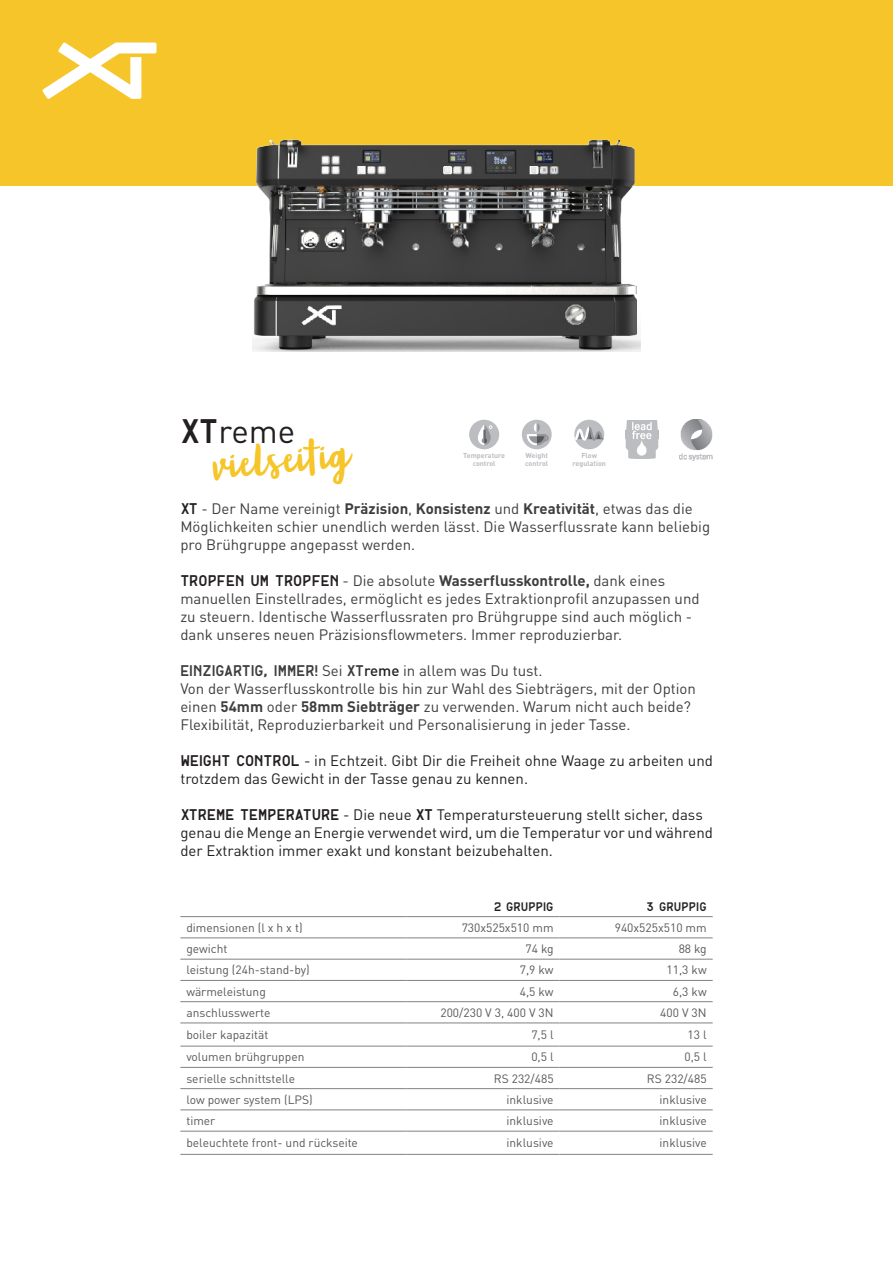
<style>
.page{position:relative;width:893px;height:1263px;background:#fff}
.page>*{position:absolute;margin:0;border:0;box-sizing:border-box;transform-origin:0 0}
.t1{font:33px "Blog Script";color:#f5c529}
.t2{font:33px "DINOT";color:#231f20}
.t3{font:15px/18px "DIN Pro";color:#3e3e3f}
.t4{font:15px/18px "DINOT";color:#231f20}
.t5{font:600 condensed 15px "Dalla Corte";color:#3e3e3f}
.t6{font:12px "DIN Pro";color:#57585a}
.t7{font:600 condensed 12px "Dalla Corte";color:#231f20}
.t8{font:700 7.05px "DINOT";color:#bcbdc0}
.s1{font-family:"Dalla Corte";font-weight:600;font-stretch:condensed}
.s2{font-family:"Dalla Corte";font-weight:600;font-stretch:condensed;color:#231f20}
.s3{font-weight:700}
.s4{font-family:"DIN Pro";font-weight:400;font-stretch:normal}
.s5{font-family:"DINOT";font-weight:500;font-stretch:normal;color:#231f20}
.s6{font-family:"DINOT";font-weight:400;font-stretch:normal}
</style>
<div class="page">
<div style="left:0;top:0;width:893px;height:185px;background:#f5c529"></div>
<hr style="left:180px;top:916px;width:226px;height:1px;background:#808285">
<hr style="left:406px;top:916px;width:154px;height:1px;background:#808285">
<hr style="left:560px;top:916px;width:153px;height:1px;background:#808285">
<hr style="left:180px;top:938px;width:226px;height:1px;background:#808285">
<hr style="left:406px;top:938px;width:154px;height:1px;background:#808285">
<hr style="left:560px;top:938px;width:153px;height:1px;background:#808285">
<hr style="left:180px;top:959px;width:226px;height:1px;background:#808285">
<hr style="left:406px;top:959px;width:154px;height:1px;background:#808285">
<hr style="left:560px;top:959px;width:153px;height:1px;background:#808285">
<hr style="left:180px;top:980px;width:226px;height:1px;background:#808285">
<hr style="left:406px;top:980px;width:154px;height:1px;background:#808285">
<hr style="left:560px;top:980px;width:153px;height:1px;background:#808285">
<hr style="left:180px;top:1001px;width:226px;height:1px;background:#808285">
<hr style="left:406px;top:1001px;width:154px;height:1px;background:#808285">
<hr style="left:560px;top:1001px;width:153px;height:1px;background:#808285">
<hr style="left:180px;top:1023px;width:226px;height:1px;background:#808285">
<hr style="left:406px;top:1023px;width:154px;height:1px;background:#808285">
<hr style="left:560px;top:1023px;width:153px;height:1px;background:#808285">
<hr style="left:180px;top:1046px;width:226px;height:1px;background:#808285">
<hr style="left:406px;top:1046px;width:154px;height:1px;background:#808285">
<hr style="left:560px;top:1046px;width:153px;height:1px;background:#808285">
<hr style="left:180px;top:1067px;width:226px;height:1px;background:#808285">
<hr style="left:406px;top:1067px;width:154px;height:1px;background:#808285">
<hr style="left:560px;top:1067px;width:153px;height:1px;background:#808285">
<hr style="left:180px;top:1088px;width:226px;height:1px;background:#808285">
<hr style="left:406px;top:1088px;width:154px;height:1px;background:#808285">
<hr style="left:560px;top:1088px;width:153px;height:1px;background:#808285">
<hr style="left:180px;top:1110px;width:226px;height:1px;background:#808285">
<hr style="left:406px;top:1110px;width:154px;height:1px;background:#808285">
<hr style="left:560px;top:1110px;width:153px;height:1px;background:#808285">
<hr style="left:180px;top:1131px;width:226px;height:1px;background:#808285">
<hr style="left:406px;top:1131px;width:154px;height:1px;background:#808285">
<hr style="left:560px;top:1131px;width:153px;height:1px;background:#808285">
<hr style="left:180px;top:1154px;width:226px;height:1px;background:#808285">
<hr style="left:406px;top:1154px;width:154px;height:1px;background:#808285">
<hr style="left:560px;top:1154px;width:153px;height:1px;background:#808285">
<img style="left:252px;top:139px;width:389px;height:212px">
<svg style="left:42px;top:42px;width:115px;height:57px"></svg>
<img style="left:679px;top:420px;width:34px;height:40px">
<img style="left:625px;top:420px;width:33px;height:38px">
<div style="left:469px;top:420px;width:30px;height:29px;background:#bcbdc0;border-radius:50%"></div>
<svg style="left:478px;top:425px;width:14px;height:20px"></svg>
<div style="left:522px;top:420px;width:30px;height:29px;background:#bcbdc0;border-radius:50%"></div>
<svg style="left:527px;top:423px;width:22px;height:22px"></svg>
<div style="left:574px;top:420px;width:30px;height:29px;background:#bcbdc0;border-radius:50%"></div>
<svg style="left:574px;top:427px;width:30px;height:14px"></svg>
<p class="t2" style="left:180px;top:406px;width:117px"><span class="s1">XT</span>reme</p>
<p class="t1" style="left:210px;top:447px;width:140px;rotate:-5deg">vielseitig</p>
<p class="t8" style="left:463px;top:450px;width:43px">Temperature</p>
<p class="t8" style="left:473px;top:458px;width:24px">control</p>
<p class="t8" style="left:526px;top:450px;width:24px">Weight</p>
<p class="t8" style="left:525px;top:458px;width:24px">control</p>
<p class="t8" style="left:581px;top:450px;width:17px">Flow</p>
<p class="t8" style="left:573px;top:458px;width:35px">regulation</p>
<p class="t3" style="left:180px;top:498px;width:531px"><span class="s2">XT</span> - Der Name vereinigt <span class="s3">Präzision</span>, <span class="s3">Konsistenz</span> und <span class="s3">Kreativität</span>, etwas das die<br>Möglichkeiten schier unendlich werden lässt. Die Wasserflussrate kann beliebig pro Brühgruppe angepasst werden.</p>
<p class="t3" style="left:180px;top:570px;width:521px"><span class="s2">TROPFEN UM TROPFEN</span> - Die absolute <span class="s3">Wasserflusskontrolle,</span> dank eines manuellen Einstellrades, ermöglicht es jedes Extraktionprofil anzupassen und zu steuern. Identische Wasserflussraten pro Brühgruppe sind auch möglich - dank unseres neuen Präzisionsflowmeters. Immer reproduzierbar.</p>
<p class="t5" style="left:180px;top:664px;width:364px">EINZIGARTIG, IMMER! <span class="s4">Sei</span> XT<span class="s5">reme</span> <span class="s6">in allem was Du tust.</span></p>
<p class="t3" style="left:180px;top:678px;width:517px">Von der Wasserflusskontrolle bis hin zur Wahl des Siebträgers, mit der Option</p>
<p class="t3" style="left:180px;top:696px;width:512px">einen <span class="s3">54mm</span> oder <span class="s3">58mm Siebträger</span> zu verwenden. Warum nicht auch beide?</p>
<p class="t3" style="left:180px;top:714px;width:452px">Flexibilität, Reproduzierbarkeit und Personalisierung in jeder Tasse.</p>
<p class="t4" style="left:180px;top:751px;width:534px"><span class="s1">WEIGHT CONTROL</span> - in Echtzeit. Gibt Dir die Freiheit ohne Waage zu arbeiten und trotzdem das Gewicht in der Tasse genau zu kennen.</p>
<p class="t4" style="left:180px;top:805px;width:524px"><span class="s1">XTREME TEMPERATURE</span> - Die neue <span class="s1">XT</span> Temperatursteuerung stellt sicher, dass</p>
<p class="t4" style="left:180px;top:823px;width:534px">genau die Menge an Energie verwendet wird, um die Temperatur vor und während der Extraktion immer exakt und konstant beizubehalten.</p>
<p class="t7" style="left:494px;top:900px;width:61px">2 GRUPPIG</p>
<p class="t7" style="left:647px;top:900px;width:62px">3 GRUPPIG</p>
<p class="t6" style="left:186px;top:918px;width:118px">dimensionen (l x h x t)</p>
<p class="t6" style="left:462px;top:918px;width:93px">730x525x510 mm</p>
<p class="t6" style="left:615px;top:918px;width:93px">940x525x510 mm</p>
<p class="t6" style="left:186px;top:939px;width:43px">gewicht</p>
<p class="t6" style="left:526px;top:939px;width:29px">74 kg</p>
<p class="t6" style="left:679px;top:939px;width:29px">88 kg</p>
<p class="t6" style="left:186px;top:960px;width:125px">leistung (24h-stand-by)</p>
<p class="t6" style="left:520px;top:960px;width:35px">7,9 kw</p>
<p class="t6" style="left:667px;top:960px;width:42px">11,3 kw</p>
<p class="t6" style="left:186px;top:982px;width:81px">wärmeleistung</p>
<p class="t6" style="left:520px;top:982px;width:35px">4,5 kw</p>
<p class="t6" style="left:673px;top:982px;width:35px">6,3 kw</p>
<p class="t6" style="left:186px;top:1003px;width:86px">anschlusswerte</p>
<p class="t6" style="left:440px;top:1003px;width:115px">200/230 V 3, 400 V 3N</p>
<p class="t6" style="left:660px;top:1003px;width:48px">400 V 3N</p>
<p class="t6" style="left:186px;top:1025px;width:83px">boiler kapazität</p>
<p class="t6" style="left:531px;top:1025px;width:24px">7,5 l</p>
<p class="t6" style="left:688px;top:1025px;width:21px">13 l</p>
<p class="t6" style="left:186px;top:1047px;width:120px">volumen brühgruppen</p>
<p class="t6" style="left:531px;top:1047px;width:24px">0,5 l</p>
<p class="t6" style="left:684px;top:1047px;width:24px">0,5 l</p>
<p class="t6" style="left:186px;top:1069px;width:110px">serielle schnittstelle</p>
<p class="t6" style="left:494px;top:1069px;width:61px">RS 232/485</p>
<p class="t6" style="left:647px;top:1069px;width:61px">RS 232/485</p>
<p class="t6" style="left:186px;top:1090px;width:128px">low power system (LPS)</p>
<p class="t6" style="left:507px;top:1090px;width:49px">inklusive</p>
<p class="t6" style="left:660px;top:1090px;width:49px">inklusive</p>
<p class="t6" style="left:186px;top:1111px;width:30px">timer</p>
<p class="t6" style="left:507px;top:1111px;width:49px">inklusive</p>
<p class="t6" style="left:660px;top:1111px;width:49px">inklusive</p>
<p class="t6" style="left:186px;top:1133px;width:173px">beleuchtete front- und rückseite</p>
<p class="t6" style="left:507px;top:1133px;width:49px">inklusive</p>
<p class="t6" style="left:660px;top:1133px;width:49px">inklusive</p>
</div>
